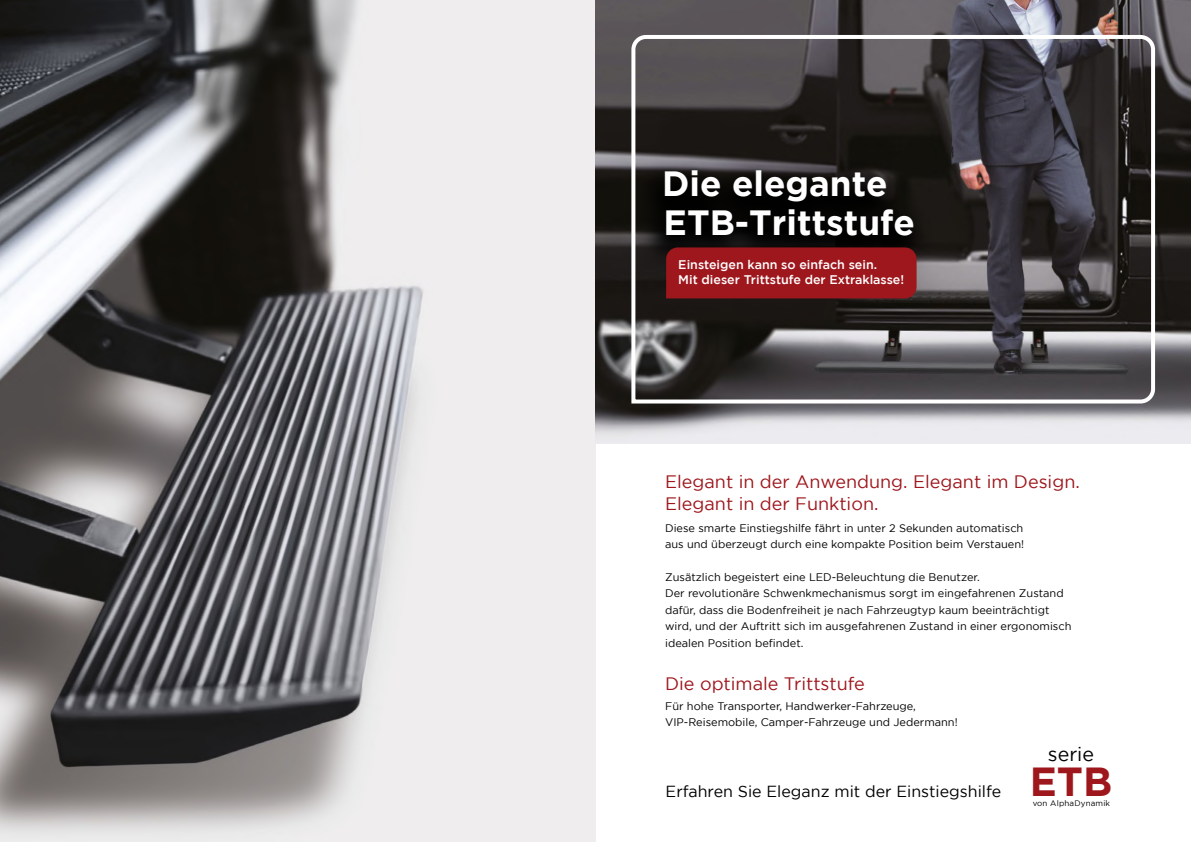
<style>
.page{position:relative;width:1191px;height:842px;background:#fff}
.page>*{position:absolute;margin:0;border:0;box-sizing:border-box;transform-origin:0 0}
.t1{font:700 40.5px "Gotham";color:#9e171d}
.t2{font:700 35px/38.4px "Gotham";color:#fff}
.t3{font:19.6px "Gotham";color:#000}
.t4{font:18px/21.6px "Gotham";color:#9e171d}
.t5{font:16px "Gotham";color:#000}
.t6{font:500 12.5px/15px "Gotham";color:#fff}
.t7{font:11px/16.4px "Gotham";color:#000}
.t8{font:8px "Gotham";letter-spacing:.02em;color:#000}
</style>
<div class="page">
<img style="left:0;top:0;width:595px;height:842px">
<img style="left:595px;top:0;width:596px;height:444px">
<svg style="left:629px;top:33px;width:528px;height:372px"></svg>
<div style="left:666px;top:247px;width:250px;height:51px;background:#9e171d"></div>
<h2 class="t2" style="left:662px;top:164px;width:254px">Die elegante<br>ETB-Trittstufe</h2>
<p class="t6" style="left:678px;top:257px;width:227px">Einsteigen kann so einfach sein.<br>Mit dieser Trittstufe der Extraklasse!</p>
<h3 class="t4" style="left:665px;top:471px;width:416px">Elegant in der Anwendung. Elegant im Design.<br>Elegant in der Funktion.</h3>
<p class="t7" style="left:665px;top:519px;width:360px">Diese smarte Einstiegshilfe fährt in unter 2 Sekunden automatisch aus und überzeugt durch eine kompakte Position beim Verstauen!</p>
<p class="t7" style="left:665px;top:569px;width:408px">Zusätzlich begeistert eine LED-Beleuchtung die Benutzer.<br>Der revolutionäre Schwenkmechanismus sorgt im eingefahrenen Zustand dafür, dass die Bodenfreiheit je nach Fahrzeugtyp kaum beeinträchtigt wird, und der Auftritt sich im ausgefahrenen Zustand in einer ergonomisch idealen Position befindet.</p>
<h3 class="t4" style="left:665px;top:672px;width:201px">Die optimale Trittstufe</h3>
<p class="t7" style="left:665px;top:697px;width:294px">Für hohe Transporter, Handwerker-Fahrzeuge,<br>VIP-Reisemobile, Camper-Fahrzeuge und Jedermann!</p>
<h3 class="t5" style="left:665px;top:782px;width:337px">Erfahren Sie Eleganz mit der Einstiegshilfe</h3>
<h3 class="t3" style="left:1048px;top:743px;width:48px">serie</h3>
<h1 class="t1" style="left:1029px;top:758px;width:84px">ETB</h1>
<p class="t8" style="left:1032px;top:799px;width:79px">von AlphaDynamik</p>
</div>
